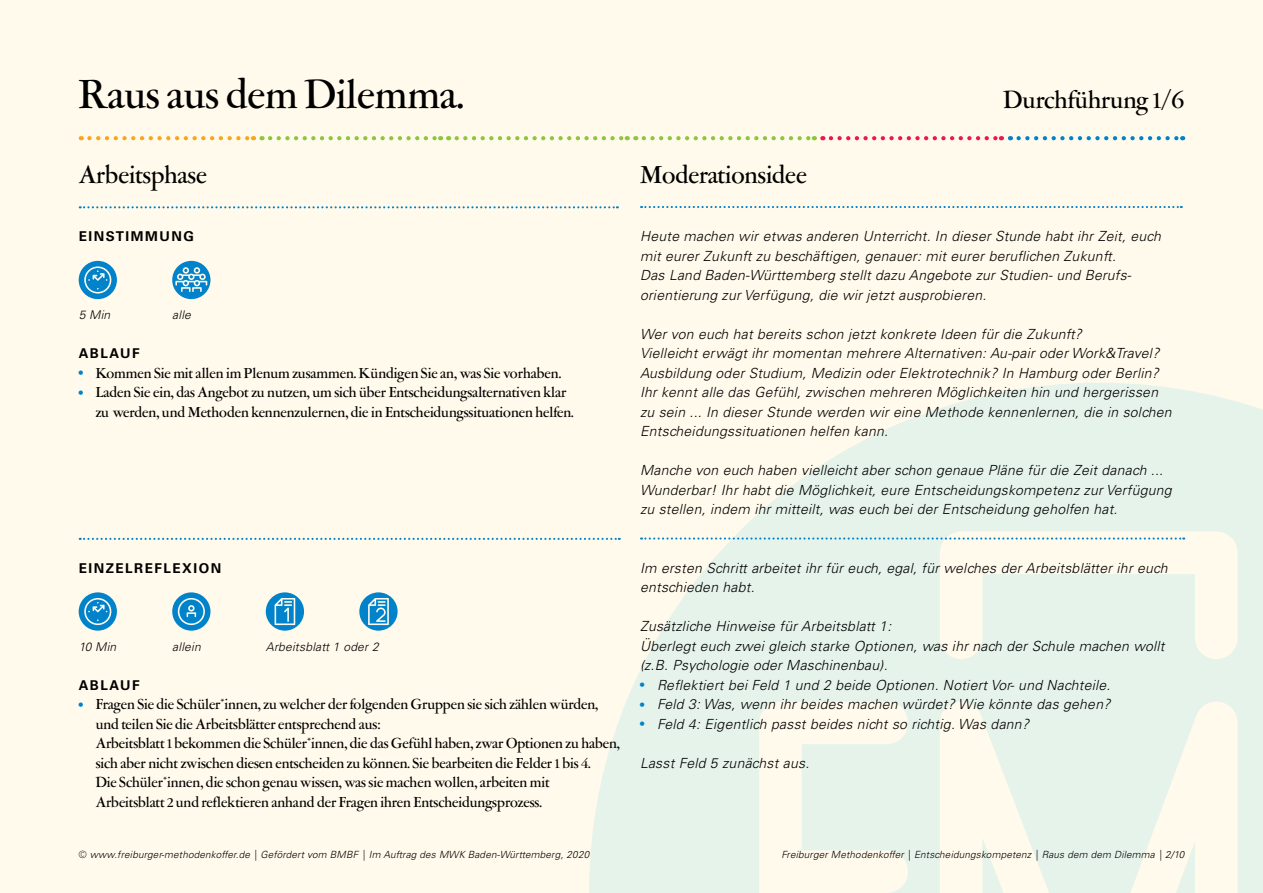
<style>
.page{position:relative;width:1263px;height:893px;background:#fffaeb}
.page>*{position:absolute;margin:0;border:0;box-sizing:border-box;transform-origin:0 0}
.t1{font:500 42px "Garamont Amst SH";color:#000}
.t2{font:500 25.5px "Garamont Amst SH";color:#000}
.t3{font:500 15px/19.5px "Garamont Amst SH";color:#000}
.t4{font:italic 300 13.95px/19.5px "Univers LT Pro 45";letter-spacing:.02em;color:#000}
.t5{font:700 13.5px "Univers LT Pro 65";letter-spacing:.11em;color:#000}
.t6{font:italic 300 12px "Univers LT Pro 45";letter-spacing:.02em;color:#000}
.t7{font:italic 300 9.9px "Univers LT Pro 45";letter-spacing:.02em;color:#000}
.s1{font-family:"Univers LT Pro 65";font-weight:700;font-size:12px;color:#0083ca}
.s2{font-family:"Univers LT Pro 65";font-weight:700;font-style:normal;font-size:12px;color:#0083ca}
</style>
<div class="page">
<svg style="left:589px;top:383px;width:674px;height:510px;fill:#e6f3eb"></svg>
<svg style="left:89px;top:136px;width:165px;height:4px"></svg>
<svg style="left:270px;top:136px;width:171px;height:4px"></svg>
<svg style="left:457px;top:136px;width:171px;height:4px"></svg>
<svg style="left:644px;top:136px;width:171px;height:4px"></svg>
<svg style="left:831px;top:136px;width:171px;height:4px"></svg>
<svg style="left:1018px;top:136px;width:165px;height:4px"></svg>
<svg style="left:79px;top:261px;width:38px;height:38px"></svg>
<svg style="left:172px;top:261px;width:38px;height:38px"></svg>
<svg style="left:79px;top:592px;width:38px;height:39px"></svg>
<svg style="left:172px;top:592px;width:38px;height:39px"></svg>
<svg style="left:266px;top:592px;width:38px;height:39px"></svg>
<svg style="left:359px;top:592px;width:39px;height:39px"></svg>
<svg style="left:80px;top:206px;width:538px;height:2px"></svg>
<svg style="left:80px;top:538px;width:540px;height:2px"></svg>
<svg style="left:641px;top:206px;width:541px;height:2px"></svg>
<svg style="left:641px;top:537px;width:543px;height:3px"></svg>
<h1 class="t1" style="left:79px;top:72px;width:387px">Raus aus dem Dilemma.</h1>
<h2 class="t2" style="left:79px;top:161px;width:130px">Arbeitsphase</h2>
<h2 class="t2" style="left:640px;top:161px;width:168px">Moderationsidee</h2>
<h2 class="t2" style="left:1003px;top:86px;width:182px">Durchführung 1/6</h2>
<p class="t5" style="left:79px;top:227px;width:117px">EINSTIMMUNG</p>
<p class="t6" style="left:79px;top:308px;width:33px">5 Min</p>
<p class="t6" style="left:172px;top:308px;width:20px">alle</p>
<p class="t5" style="left:79px;top:344px;width:62px">ABLAUF</p>
<p class="t3" style="left:79px;top:364px;width:484px"><span class="s1">•</span> Kommen Sie mit allen im Plenum zusammen. Kündigen Sie an, was Sie vorhaben.</p>
<p class="t3" style="left:96px;top:383px;width:479px;text-indent:-17px"><span class="s1">•</span> Laden Sie ein, das Angebot zu nutzen, um sich über Entscheidungsalternativen klar zu werden, und Methoden kennenzulernen, die in Entscheidungssituationen helfen.</p>
<p class="t5" style="left:79px;top:559px;width:144px">EINZELREFLEXION</p>
<p class="t6" style="left:79px;top:639px;width:39px">10 Min</p>
<p class="t6" style="left:172px;top:639px;width:30px">allein</p>
<p class="t6" style="left:266px;top:639px;width:114px">Arbeitsblatt 1 oder 2</p>
<p class="t5" style="left:79px;top:676px;width:62px">ABLAUF</p>
<p class="t3" style="left:96px;top:695px;width:526px;text-indent:-17px"><span class="s1">•</span> Fragen Sie die Schüler*innen, zu welcher der folgenden Gruppen sie sich zählen würden, und teilen Sie die Arbeitsblätter entsprechend aus:<br>Arbeitsblatt 1 bekommen die Schüler*innen, die das Gefühl haben, zwar Optionen zu haben, sich aber nicht zwischen diesen entscheiden zu können. Sie bearbeiten die Felder 1 bis 4.<br>Die Schüler*innen, die schon genau wissen, was sie machen wollen, arbeiten mit Arbeitsblatt 2 und reflektieren anhand der Fragen ihren Entscheidungsprozess.</p>
<p class="t7" style="left:79px;top:848px;width:512px">© www.freiburger-methodenkoffer.de | Gefördert vom BMBF | Im Auftrag des MWK Baden-Württemberg, 2020</p>
<p class="t4" style="left:640px;top:227px;width:522px">Heute machen wir etwas anderen Unterricht. In dieser Stunde habt ihr Zeit, euch mit eurer Zukunft zu beschäftigen, genauer: mit eurer beruflichen Zukunft.<br>Das Land Baden-Württemberg stellt dazu Angebote zur Studien- und Berufs&shy;orientierung zur Verfügung, die wir jetzt ausprobieren.</p>
<p class="t4" style="left:640px;top:324px;width:533px">Wer von euch hat bereits schon jetzt konkrete Ideen für die Zukunft?<br>Vielleicht erwägt ihr momentan mehrere Alternativen: Au-pair oder Work&amp;Travel?<br>Ausbildung oder Studium, Medizin oder Elektrotechnik? In Hamburg oder Berlin?<br>Ihr kennt alle das Gefühl, zwischen mehreren Möglichkeiten hin und hergerissen zu sein ... In dieser Stunde werden wir eine Methode kennenlernen, die in solchen Entscheidungssituationen helfen kann.</p>
<p class="t4" style="left:640px;top:461px;width:533px">Manche von euch haben vielleicht aber schon genaue Pläne für die Zeit danach ...<br>Wunderbar! Ihr habt die Möglichkeit, eure Entscheidungskompetenz zur Verfügung zu stellen, indem ihr mitteilt, was euch bei der Entscheidung geholfen hat.</p>
<p class="t4" style="left:640px;top:558px;width:529px">Im ersten Schritt arbeitet ihr für euch, egal, für welches der Arbeitsblätter ihr euch entschieden habt.</p>
<p class="t4" style="left:640px;top:617px;width:526px">Zusätzliche Hinweise für Arbeitsblatt 1:<br>Überlegt euch zwei gleich starke Optionen, was ihr nach der Schule machen wollt (z.B. Psychologie oder Maschinenbau).</p>
<p class="t4" style="left:640px;top:675px;width:472px"><span class="s2">•</span> Reflektiert bei Feld 1 und 2 beide Optionen. Notiert Vor- und Nachteile.</p>
<p class="t4" style="left:640px;top:695px;width:472px"><span class="s2">•</span> Feld 3: Was, wenn ihr beides machen würdet? Wie könnte das gehen?</p>
<p class="t4" style="left:640px;top:714px;width:390px"><span class="s2">•</span> Feld 4: Eigentlich passt beides nicht so richtig. Was dann?</p>
<p class="t4" style="left:640px;top:753px;width:171px">Lasst Feld 5 zunächst aus.</p>
<p class="t7" style="left:781px;top:848px;width:404px">Freiburger Methodenkoffer | Entscheidungskompetenz | Raus dem dem Dilemma | 2/10</p>
</div>
